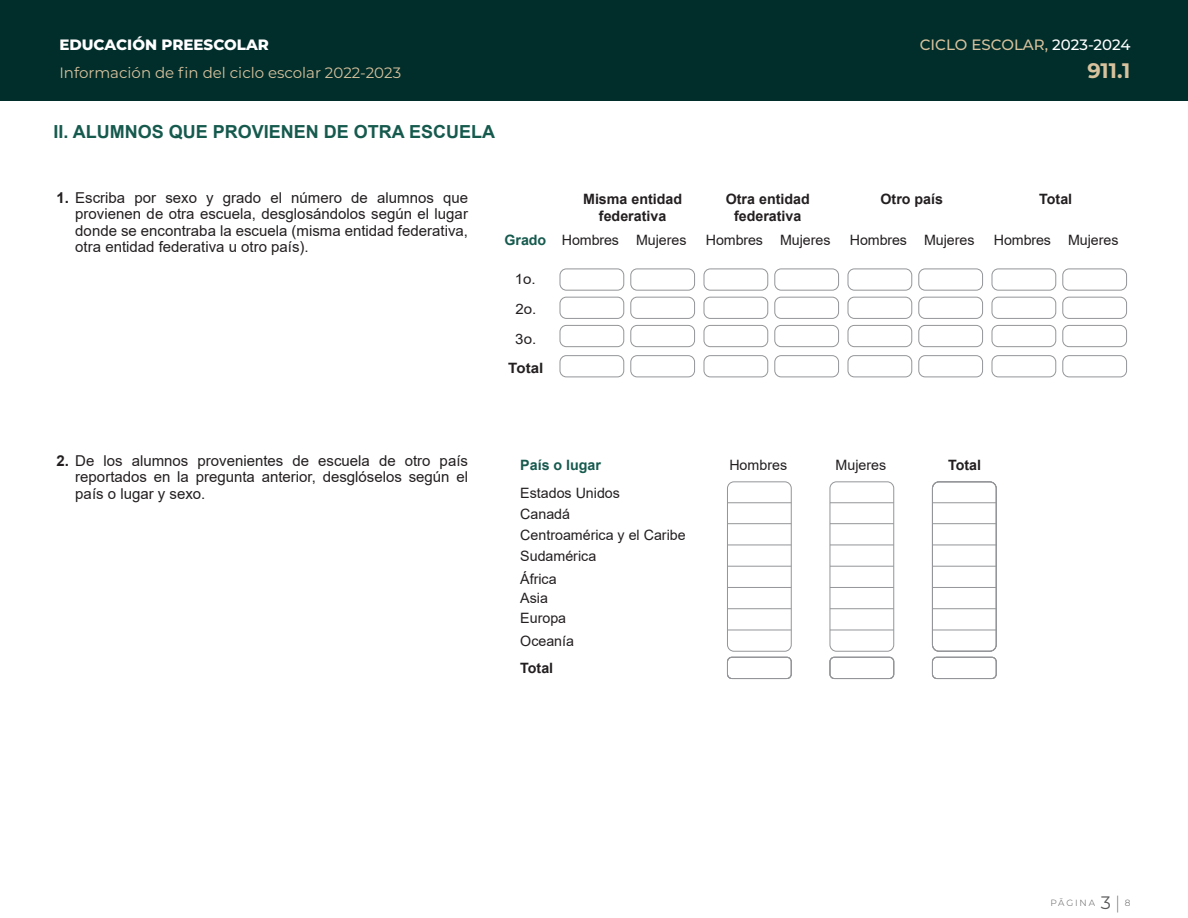
<style>
.page{position:relative;width:1188px;height:918px;background:#fff}
.page>*{position:absolute;margin:0;border:0;box-sizing:border-box;transform-origin:0 0}
.t1{font:700 21px "Montserrat";color:#d7c29d}
.t2{font:700 18px "Arial";color:#165a4e}
.t3{font:15px/16.5px "Arial";color:#231f20;text-align:justify}
.t4{font:15px "Montserrat";color:#d7c29d}
.t5{font:500 15px "Montserrat";color:#d7c29d}
.t6{font:800 15px "Montserrat";color:#fff}
.t7{font:14.25px/21.5px "Arial";color:#231f20}
.t8{font:700 14.25px/17.1px "Arial";color:#231f20;text-align:center}
.t9{font:700 14.25px "Arial";color:#165a4e}
.t10{font:14.25px/29.7px "Arial";color:#231f20;text-align:justify;scale:1.06 1}
.t11{font:700 14.25px "Arial";color:#231f20;scale:1.06 1}
.t12{font:300 9px "Montserrat";letter-spacing:.195em;color:#57585a}
.s1{color:#fff}
.s2{font-weight:700}
.s3{font-weight:700;color:#165a4e}
.s4{font-weight:400;font-size:18px}
.s5{font-weight:200;font-size:18px}
</style>
<div class="page">
<div style="left:560px;top:269px;width:64px;height:21px;border:1px solid #939598;border-radius:6px"></div>
<div style="left:560px;top:297px;width:64px;height:22px;border:1px solid #939598;border-radius:6px"></div>
<div style="left:560px;top:325px;width:64px;height:22px;border:1px solid #939598;border-radius:6px"></div>
<div style="left:631px;top:269px;width:64px;height:21px;border:1px solid #939598;border-radius:6px"></div>
<div style="left:631px;top:297px;width:64px;height:22px;border:1px solid #939598;border-radius:6px"></div>
<div style="left:631px;top:325px;width:64px;height:22px;border:1px solid #939598;border-radius:6px"></div>
<div style="left:560px;top:355px;width:64px;height:22px;border:1px solid #939598;border-radius:6px"></div>
<div style="left:631px;top:355px;width:64px;height:22px;border:1px solid #939598;border-radius:6px"></div>
<div style="left:704px;top:269px;width:64px;height:21px;border:1px solid #939598;border-radius:6px"></div>
<div style="left:704px;top:297px;width:64px;height:22px;border:1px solid #939598;border-radius:6px"></div>
<div style="left:704px;top:325px;width:64px;height:22px;border:1px solid #939598;border-radius:6px"></div>
<div style="left:775px;top:269px;width:64px;height:21px;border:1px solid #939598;border-radius:6px"></div>
<div style="left:775px;top:297px;width:64px;height:22px;border:1px solid #939598;border-radius:6px"></div>
<div style="left:775px;top:325px;width:64px;height:22px;border:1px solid #939598;border-radius:6px"></div>
<div style="left:704px;top:355px;width:64px;height:22px;border:1px solid #939598;border-radius:6px"></div>
<div style="left:775px;top:355px;width:64px;height:22px;border:1px solid #939598;border-radius:6px"></div>
<div style="left:848px;top:269px;width:64px;height:21px;border:1px solid #939598;border-radius:6px"></div>
<div style="left:848px;top:297px;width:64px;height:22px;border:1px solid #939598;border-radius:6px"></div>
<div style="left:848px;top:325px;width:64px;height:22px;border:1px solid #939598;border-radius:6px"></div>
<div style="left:919px;top:269px;width:64px;height:21px;border:1px solid #939598;border-radius:6px"></div>
<div style="left:919px;top:297px;width:64px;height:22px;border:1px solid #939598;border-radius:6px"></div>
<div style="left:919px;top:325px;width:64px;height:22px;border:1px solid #939598;border-radius:6px"></div>
<div style="left:848px;top:355px;width:64px;height:22px;border:1px solid #939598;border-radius:6px"></div>
<div style="left:919px;top:355px;width:64px;height:22px;border:1px solid #939598;border-radius:6px"></div>
<div style="left:992px;top:269px;width:64px;height:21px;border:1px solid #939598;border-radius:6px"></div>
<div style="left:992px;top:297px;width:64px;height:22px;border:1px solid #939598;border-radius:6px"></div>
<div style="left:992px;top:325px;width:64px;height:22px;border:1px solid #939598;border-radius:6px"></div>
<div style="left:1063px;top:269px;width:64px;height:21px;border:1px solid #939598;border-radius:6px"></div>
<div style="left:1063px;top:297px;width:64px;height:22px;border:1px solid #939598;border-radius:6px"></div>
<div style="left:1063px;top:325px;width:64px;height:22px;border:1px solid #939598;border-radius:6px"></div>
<div style="left:992px;top:355px;width:64px;height:22px;border:1px solid #939598;border-radius:6px"></div>
<div style="left:1063px;top:355px;width:64px;height:22px;border:1px solid #939598;border-radius:6px"></div>
<div style="left:727px;top:482px;width:65px;height:170px;border:1px solid #939598;border-radius:7px"></div>
<hr style="left:727px;top:502px;width:64px;height:1px;background:#939598">
<hr style="left:727px;top:523px;width:64px;height:1px;background:#939598">
<hr style="left:727px;top:545px;width:64px;height:1px;background:#939598">
<hr style="left:727px;top:566px;width:64px;height:1px;background:#939598">
<hr style="left:727px;top:587px;width:64px;height:1px;background:#939598">
<hr style="left:727px;top:608px;width:64px;height:1px;background:#939598">
<hr style="left:727px;top:630px;width:64px;height:1px;background:#939598">
<div style="left:727px;top:657px;width:65px;height:22px;border:1px solid #939598;border-radius:4px"></div>
<div style="left:830px;top:482px;width:64px;height:170px;border:1px solid #939598;border-radius:6px"></div>
<hr style="left:830px;top:502px;width:64px;height:1px;background:#939598">
<hr style="left:830px;top:523px;width:64px;height:1px;background:#939598">
<hr style="left:830px;top:545px;width:64px;height:1px;background:#939598">
<hr style="left:830px;top:566px;width:64px;height:1px;background:#939598">
<hr style="left:830px;top:587px;width:64px;height:1px;background:#939598">
<hr style="left:830px;top:608px;width:64px;height:1px;background:#939598">
<hr style="left:830px;top:630px;width:64px;height:1px;background:#939598">
<div style="left:830px;top:657px;width:64px;height:22px;border:1px solid #939598;border-radius:4px"></div>
<div style="left:932px;top:482px;width:65px;height:170px;border:1px solid #939598;border-radius:7px"></div>
<hr style="left:932px;top:502px;width:64px;height:1px;background:#939598">
<hr style="left:932px;top:523px;width:64px;height:1px;background:#939598">
<hr style="left:932px;top:545px;width:64px;height:1px;background:#939598">
<hr style="left:932px;top:566px;width:64px;height:1px;background:#939598">
<hr style="left:932px;top:587px;width:64px;height:1px;background:#939598">
<hr style="left:932px;top:608px;width:64px;height:1px;background:#939598">
<hr style="left:932px;top:630px;width:64px;height:1px;background:#939598">
<div style="left:932px;top:657px;width:65px;height:22px;border:1px solid #939598;border-radius:4px"></div>
<div style="left:0;top:0;width:1188px;height:100px;background:#012d2a"></div>
<p class="t6" style="left:59px;top:33px;width:211px">EDUCACIÓN PREESCOLAR</p>
<p class="t4" style="left:59px;top:63px;width:343px">Información de fin del ciclo escolar 2022-2023</p>
<p class="t2" style="left:54px;top:119px;width:443px">II. ALUMNOS QUE PROVIENEN DE OTRA ESCUELA</p>
<p class="t5" style="left:920px;top:34px;width:212px">CICLO ESCOLAR, <span class="s1">2023-2024</span></p>
<h1 class="t1" style="left:1087px;top:56px;width:45px">911.1</h1>
<p class="t3" style="left:75px;top:189px;width:394px;text-indent:-19px"><span class="s2">1.</span> Escriba por sexo y grado el número de alumnos que provienen de otra escuela, desglosándolos según el lugar donde se encontraba la escuela (misma entidad federativa, otra entidad federativa u otro país).</p>
<p class="t8" style="left:583px;top:190px;width:100px">Misma entidad federativa</p>
<p class="t8" style="left:726px;top:190px;width:85px">Otra entidad federativa</p>
<p class="t8" style="left:881px;top:190px;width:64px">Otro país</p>
<p class="t8" style="left:1039px;top:190px;width:34px">Total</p>
<p class="t7" style="left:504px;top:230px;width:184px"><span class="s3">Grado</span> Hombres Mujeres</p>
<p class="t10" style="left:515px;top:264px;width:22px">1o.<br>2o.<br>3o.</p>
<p class="t11" style="left:508px;top:358px;width:35px">Total</p>
<p class="t7" style="left:706px;top:230px;width:126px">Hombres Mujeres</p>
<p class="t7" style="left:850px;top:230px;width:126px">Hombres Mujeres</p>
<p class="t7" style="left:994px;top:230px;width:126px">Hombres Mujeres</p>
<p class="t3" style="left:75px;top:452px;width:394px;text-indent:-19px"><span class="s2">2.</span> De los alumnos provenientes de escuela de otro país reportados en la pregunta anterior, desglóselos según el país o lugar y sexo.</p>
<p class="t9" style="left:520px;top:455px;width:82px">País o lugar</p>
<p class="t7" style="left:729px;top:454px;width:59px">Hombres</p>
<p class="t7" style="left:836px;top:454px;width:52px">Mujeres</p>
<p class="t8" style="left:948px;top:456px;width:34px">Total</p>
<p class="t7" style="left:520px;top:482px;width:167px">Estados Unidos<br>Canadá<br>Centroamérica y el Caribe<br>Sudamérica<br>África</p>
<p class="t7" style="left:520px;top:588px;width:47px;line-height:19.8px">Asia<br>Europa</p>
<p class="t7" style="left:520px;top:630px;width:55px">Oceanía</p>
<p class="t8" style="left:520px;top:660px;width:34px">Total</p>
<p class="t12" style="left:1050px;top:896px;width:81px">PĀGINA <span class="s4">3</span><span class="s5">|</span> 8</p>
</div>
